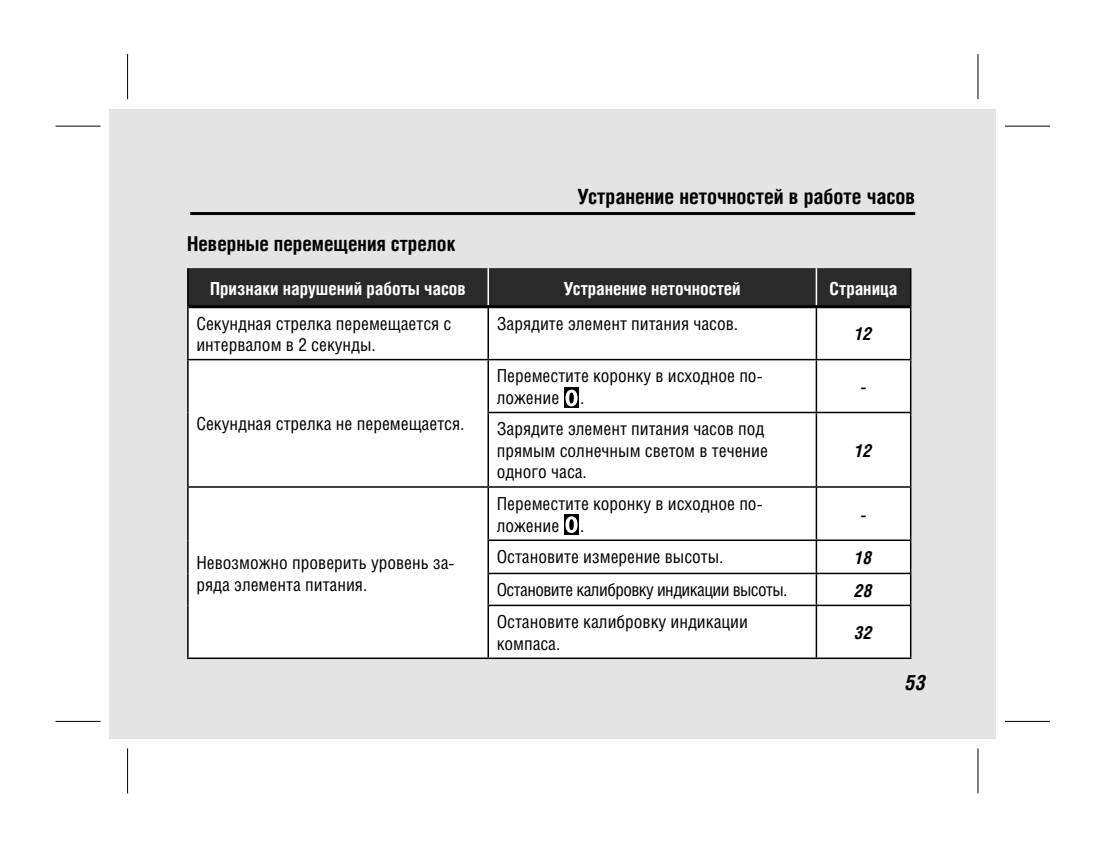
<style>
.page{position:relative;width:1107px;height:849px;background:#fff}
.page>*{position:absolute;margin:0;border:0;box-sizing:border-box;transform-origin:0 0}
.t1{font:700 21px "Helios Cond";color:#000}
.t2{font:italic 700 21px "Helios Cond";color:#000}
.t3{font:700 20.4px "Helios Cond";color:#000}
.t4{font:18px/21.6px "Helios Cond";color:#000}
.t5{font:700 18px "Helios Cond";color:#fff}
.t6{font:18px "Helios Cond";letter-spacing:-.03em;color:#000}
.t7{font:italic 700 18px "Helios Cond";color:#000}
</style>
<div class="page">
<div style="left:109px;top:109px;width:887px;height:630px;background:#e4e4e4"></div>
<hr style="left:190px;top:212px;width:725px;height:3px;background:#000">
<div style="left:189px;top:268px;width:721px;height:37px;background:#2a2a2a"></div>
<div style="left:189px;top:308px;width:721px;height:350px;background:#fff"></div>
<hr style="left:187px;top:307px;width:2px;height:52px;background:#000">
<hr style="left:488px;top:308px;width:1px;height:51px;background:#000">
<hr style="left:816px;top:308px;width:1px;height:51px;background:#000">
<hr style="left:910px;top:307px;width:1px;height:52px;background:#000">
<hr style="left:488px;top:359px;width:423px;height:1px;background:#000">
<hr style="left:816px;top:360px;width:1px;height:52px;background:#000">
<hr style="left:910px;top:360px;width:1px;height:52px;background:#000">
<hr style="left:488px;top:412px;width:423px;height:1px;background:#000">
<hr style="left:816px;top:413px;width:1px;height:73px;background:#000">
<hr style="left:910px;top:413px;width:1px;height:73px;background:#000">
<hr style="left:488px;top:486px;width:423px;height:2px;background:#000">
<hr style="left:816px;top:488px;width:1px;height:52px;background:#000">
<hr style="left:910px;top:488px;width:1px;height:52px;background:#000">
<hr style="left:488px;top:540px;width:423px;height:1px;background:#000">
<hr style="left:816px;top:541px;width:1px;height:32px;background:#000">
<hr style="left:910px;top:541px;width:1px;height:32px;background:#000">
<hr style="left:488px;top:573px;width:423px;height:1px;background:#000">
<hr style="left:816px;top:574px;width:1px;height:31px;background:#000">
<hr style="left:910px;top:574px;width:1px;height:31px;background:#000">
<hr style="left:488px;top:605px;width:423px;height:1px;background:#000">
<hr style="left:816px;top:606px;width:1px;height:52px;background:#000">
<hr style="left:910px;top:606px;width:1px;height:52px;background:#000">
<hr style="left:488px;top:658px;width:423px;height:1px;background:#000">
<hr style="left:187px;top:268px;width:2px;height:39px;background:#000">
<hr style="left:910px;top:268px;width:1px;height:39px;background:#000">
<hr style="left:488px;top:268px;width:1px;height:37px;background:#fff">
<hr style="left:816px;top:268px;width:1px;height:37px;background:#fff">
<hr style="left:189px;top:305px;width:721px;height:3px;background:#000">
<hr style="left:187px;top:359px;width:301px;height:1px;background:#000">
<hr style="left:187px;top:360px;width:2px;height:53px;background:#000">
<hr style="left:488px;top:360px;width:1px;height:52px;background:#000">
<hr style="left:187px;top:413px;width:2px;height:73px;background:#000">
<hr style="left:488px;top:413px;width:1px;height:73px;background:#000">
<hr style="left:187px;top:486px;width:301px;height:2px;background:#000">
<hr style="left:187px;top:488px;width:2px;height:52px;background:#000">
<hr style="left:488px;top:488px;width:1px;height:52px;background:#000">
<hr style="left:187px;top:540px;width:2px;height:33px;background:#000">
<hr style="left:488px;top:541px;width:1px;height:32px;background:#000">
<hr style="left:187px;top:573px;width:2px;height:32px;background:#000">
<hr style="left:488px;top:574px;width:1px;height:31px;background:#000">
<hr style="left:187px;top:605px;width:2px;height:53px;background:#000">
<hr style="left:488px;top:606px;width:1px;height:52px;background:#000">
<hr style="left:187px;top:658px;width:301px;height:1px;background:#000">
<svg style="left:564px;top:388px;width:15px;height:20px"></svg>
<svg style="left:565px;top:390px;width:13px;height:16px"></svg>
<div style="left:564px;top:514px;width:15px;height:21px;background:#000"></div>
<svg style="left:565px;top:516px;width:13px;height:17px"></svg>
<svg style="left:56px;top:125px;width:45px;height:1px"></svg>
<svg style="left:1005px;top:125px;width:45px;height:1px"></svg>
<svg style="left:978px;top:54px;width:1px;height:45px"></svg>
<svg style="left:978px;top:748px;width:1px;height:45px"></svg>
<hr style="left:56px;top:126px;width:45px;height:1px;background:#000">
<hr style="left:1005px;top:126px;width:45px;height:1px;background:#000">
<hr style="left:56px;top:721px;width:45px;height:1px;background:#000">
<hr style="left:1005px;top:721px;width:45px;height:1px;background:#000">
<hr style="left:127px;top:54px;width:1px;height:45px;background:#000">
<hr style="left:127px;top:748px;width:1px;height:45px;background:#000">
<hr style="left:977px;top:54px;width:1px;height:45px;background:#000">
<hr style="left:977px;top:748px;width:1px;height:45px;background:#000">
<p class="t3" style="left:187px;top:231px;width:270px">Неверные перемещения стрелок</p>
<p class="t1" style="left:578px;top:183px;width:339px">Устранение неточностей в работе часов</p>
<p class="t5" style="left:210px;top:278px;width:257px">Признаки нарушений работы часов</p>
<p class="t5" style="left:564px;top:278px;width:178px">Устранение неточностей</p>
<p class="t5" style="left:830px;top:278px;width:69px">Страница</p>
<p class="t4" style="left:196px;top:312px;width:257px">Секундная стрелка перемещается с интервалом в 2 секунды.</p>
<p class="t4" style="left:497px;top:312px;width:243px">Зарядите элемент питания часов.</p>
<p class="t7" style="left:855px;top:323px;width:19px">12</p>
<p class="t4" style="left:196px;top:413px;width:270px">Секундная стрелка не перемещается.</p>
<p class="t4" style="left:196px;top:551px;width:260px">Невозможно проверить уровень за&shy;ряда элемента питания.</p>
<p class="t4" style="left:497px;top:365px;width:267px">Переместите коронку в исходное по&shy;ложение .</p>
<p class="t4" style="left:497px;top:418px;width:273px">Зарядите элемент питания часов под прямым солнечным светом в течение одного часа.</p>
<p class="t4" style="left:497px;top:492px;width:267px">Переместите коронку в исходное по&shy;ложение .</p>
<p class="t7" style="left:861px;top:376px;width:7px">-</p>
<p class="t7" style="left:855px;top:440px;width:19px">12</p>
<p class="t7" style="left:861px;top:504px;width:7px">-</p>
<p class="t4" style="left:497px;top:546px;width:228px">Остановите измерение высоты.</p>
<p class="t7" style="left:855px;top:547px;width:19px">18</p>
<p class="t6" style="left:497px;top:579px;width:292px">Остановите калибровку индикации высоты.</p>
<p class="t7" style="left:854px;top:580px;width:20px">28</p>
<p class="t4" style="left:497px;top:611px;width:253px">Остановите калибровку индикации компаса.</p>
<p class="t7" style="left:854px;top:622px;width:20px">32</p>
<p class="t2" style="left:905px;top:670px;width:23px">53</p>
</div>
